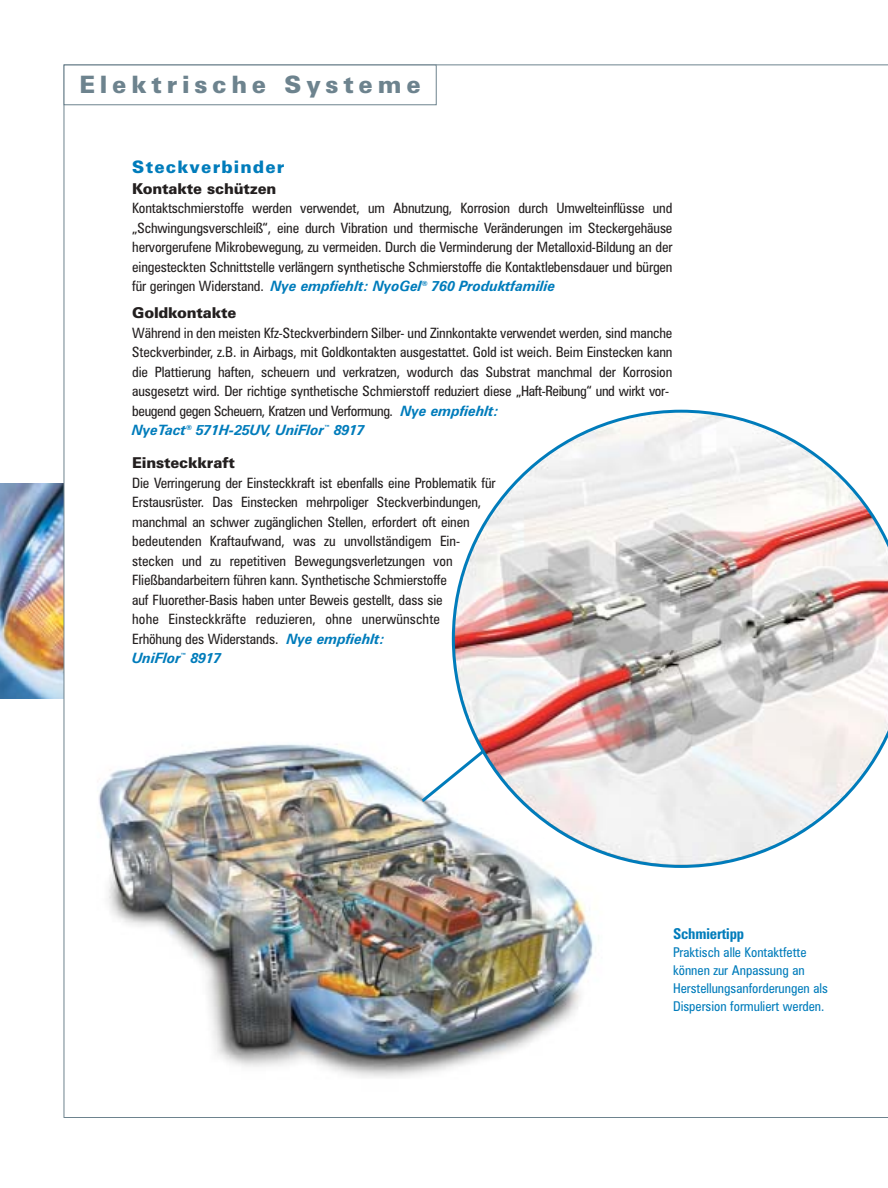
<style>
.page{position:relative;width:888px;height:1188px;background:#fff}
.page>*{position:absolute;margin:0;border:0;box-sizing:border-box;transform-origin:0 0}
.t1{font:900 24px "Zurich BT";letter-spacing:.195em;color:#6d838e}
.t2{font:900 17.25px "Zurich BT";letter-spacing:.065em;color:#007cbb}
.t3{font:900 15px "Zurich BT";letter-spacing:-.015em;color:#231f1f}
.t4{font:700 condensed 15px "Zurich BT";letter-spacing:-.01em;color:#007cbb}
.t5{font:condensed 14.25px/19.5px "Zurich BT";letter-spacing:-.01em;color:#231f1f}
.t6{font:condensed 13.5px/18px "Zurich BT";color:#007cbb}
.s1{font-weight:700;font-style:italic;font-stretch:normal;color:#007cbb}
</style>
<div class="page">
<img style="left:0;top:483px;width:64px;height:216px">
<img style="left:99px;top:744px;width:495px;height:334px">
<hr style="left:64px;top:64px;width:824px;height:1px;background:#6d838e">
<hr style="left:64px;top:1117px;width:824px;height:1px;background:#6d838e">
<hr style="left:64px;top:64px;width:1px;height:1054px;background:#6d838e">
<div style="left:64px;top:65px;width:373px;height:40px;border:1px solid #6d838e"></div>
<svg style="left:452px;top:410px;width:436px;height:458px"></svg>
<svg style="left:418px;top:747px;width:69px;height:58px"></svg>
<h1 class="t1" style="left:79px;top:76px;width:343px">Elektrische Systeme</h1>
<p class="t2" style="left:132px;top:161px;width:154px">Steckverbinder</p>
<p class="t3" style="left:132px;top:183px;width:146px">Kontakte schützen</p>
<p class="t5" style="left:132px;top:200px;width:542px;text-align:justify">Kontaktschmierstoffe werden verwendet, um Abnutzung, Korrosion durch Umwelteinflüsse und „Schwingungsverschleiß“, eine durch Vibration und thermische Veränderungen im Steckergehäuse hervorgerufene Mikrobewegung, zu vermeiden. Durch die Verminderung der Metalloxid-Bildung an der eingesteckten Schnittstelle verlängern synthetische Schmierstoffe die Kontaktlebensdauer und bürgen für geringen Widerstand. <span class="s1">Nye empfiehlt: NyoGel</span><sup>®</sup> <span class="s1">760 Produktfamilie</span></p>
<p class="t3" style="left:132px;top:308px;width:106px">Goldkontakte</p>
<p class="t5" style="left:132px;top:325px;width:542px">Während in den meisten Kfz-Steckverbindern Silber- und Zinnkontakte verwendet werden, sind manche Steckverbinder, z.B. in Airbags, mit Goldkontakten ausgestattet. Gold ist weich. Beim Einstecken kann die Plattierung haften, scheuern und verkratzen, wodurch das Substrat manchmal der Korrosion ausgesetzt wird. Der richtige synthetische Schmierstoff reduziert diese „Haft-Reibung“ und wirkt vor&shy;beugend gegen Scheuern, Kratzen und Verformung. <span class="s1">Nye empfiehlt:<br>NyeTact</span><sup>®</sup> <span class="s1">571H-25UV, UniFlor</span><sup>™</sup> <span class="s1">8917</span></p>
<p class="t3" style="left:132px;top:458px;width:104px">Einsteckkraft</p>
<p class="t5" style="left:132px;top:475px;width:365px">Die Verringerung der Einsteckkraft ist ebenfalls eine Problematik für Erstausrüster. Das Einstecken mehrpoliger Steckverbindungen, manchmal an schwer zugänglichen Stellen, erfordert oft einen bedeutenden Kraftaufwand, was zu unvollständigem Ein&shy;stecken und zu repetitiven Bewegungsverletzungen von Fließbandarbeitern führen kann. Synthetische Schmierstoffe<br>auf Fluorether-Basis haben unter Beweis gestellt, dass sie<br>hohe Einsteckkräfte reduzieren, ohne unerwünschte<br>Erhöhung des Widerstands. <span class="s1">Nye empfiehlt:<br>UniFlor</span><sup>™</sup> <span class="s1">8917</span></p>
<p class="t4" style="left:673px;top:929px;width:73px">Schmiertipp</p>
<p class="t6" style="left:673px;top:945px;width:156px">Praktisch alle Kontaktfette können zur Anpassung an<br>Herstellungsanforderungen als<br>Dispersion formuliert werden.</p>
</div>
